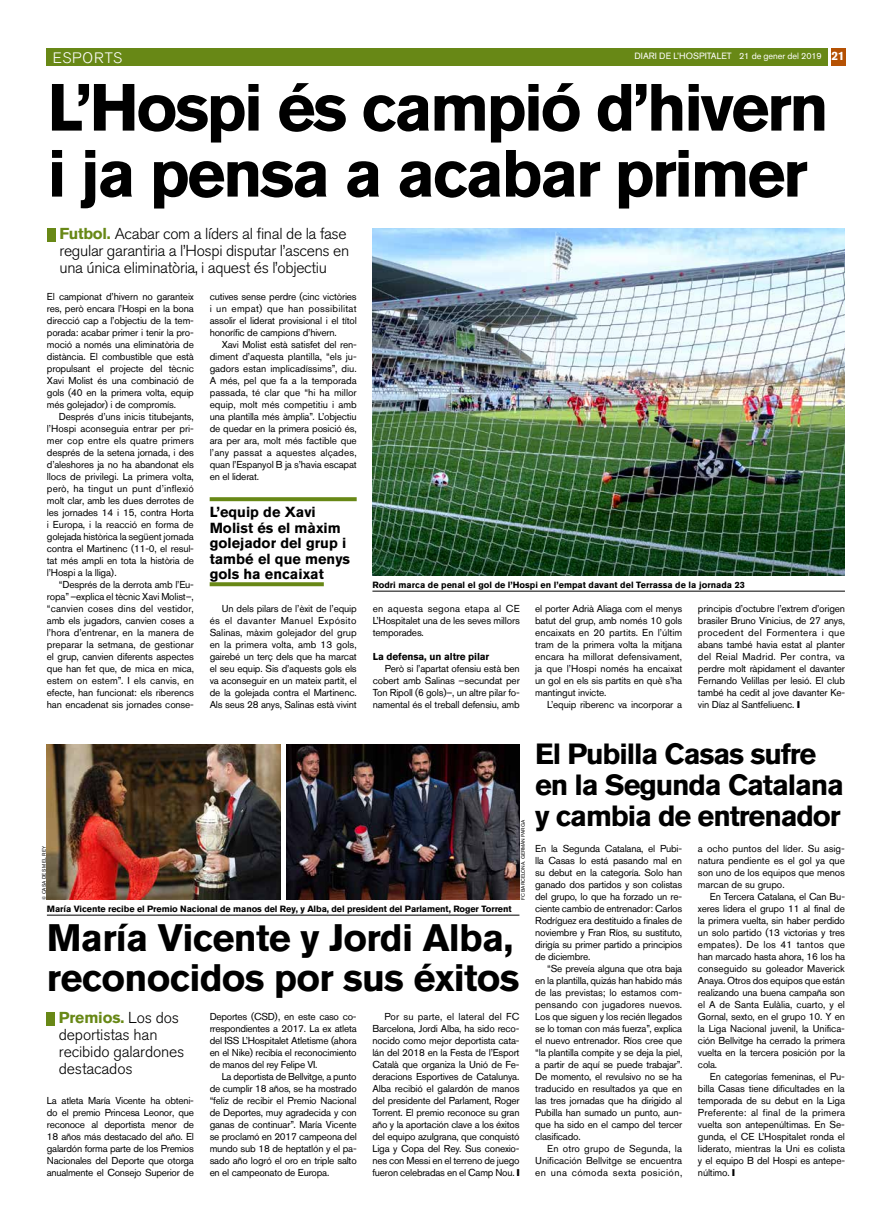
<style>
.page{position:relative;width:893px;height:1220px;background:#fff}
.page>*{position:absolute;margin:0;border:0;box-sizing:border-box;transform-origin:0 0}
.t1{font:700 66px/66px "Akzidenz Grotesk BQ";letter-spacing:-.04em;color:#000}
.t2{font:700 38px/40px "Akzidenz Grotesk BQ";letter-spacing:-.02em;color:#000}
.t3{font:700 29px/31px "Akzidenz Grotesk BQ";letter-spacing:-.04em;color:#000}
.t4{font:300 15.8px/17px "Akzidenz Grotesk BQ";letter-spacing:-.02em;color:#000}
.t5{font:300 15px "Akzidenz Grotesk BQ";letter-spacing:.06em;color:#fff}
.t6{font:700 14.5px/15.5px "Akzidenz Grotesk BQ";color:#000}
.t7{font:10px/12px "Akzidenz Grotesk BQ";letter-spacing:-.015em;color:#000;text-align:justify}
.t8{font:700 10px "Akzidenz Grotesk BQ";letter-spacing:-.01em;color:#000}
.t9{font:700 9px "Akzidenz Grotesk BQ";letter-spacing:-.01em;color:#000}
.t10{font:9px "Akzidenz Grotesk BQ";color:#fff}
.t11{font:5px "Akzidenz Grotesk BQ";color:#000}
.s1{font-style:inherit}
.s2{font-weight:700;font-size:12px}
.s3{font-weight:700;color:#688816}
</style>
<div class="page">
<div style="left:47px;top:48px;width:781px;height:18px;background:#688816"></div>
<div style="left:831px;top:48px;width:14px;height:18px;background:#b55103"></div>
<img style="left:47px;top:744px;width:233px;height:156px">
<div style="left:47px;top:1012px;width:8px;height:14px;background:#688816"></div>
<hr style="left:47px;top:915px;width:472px;height:1px;background:#000">
<div style="left:47px;top:228px;width:8px;height:14px;background:#688816"></div>
<hr style="left:372px;top:591px;width:473px;height:1px;background:#000">
<img style="left:372px;top:228px;width:473px;height:348px">
<svg style="left:210px;top:497px;width:147px;height:4px"></svg>
<svg style="left:210px;top:582px;width:114px;height:4px"></svg>
<img style="left:286px;top:744px;width:233px;height:156px">
<h3 class="t5" style="left:53px;top:49px;width:71px">ESPORTS</h3>
<p class="t10" style="left:634px;top:51px;width:212px">DIARI DE L’HOSPITALET <span class="s1">21 de gener del 2019</span> <span class="s2">21</span></p>
<h1 class="t1" style="left:47px;top:75px;width:783px">L’Hospi és campió d’hivern i ja pensa a acabar primer</h1>
<h3 class="t4" style="left:59px;top:225px;width:291px"><span class="s3">Futbol.</span> Acabar com a líders al final de la fase regular garantiria a l’Hospi disputar l’ascens en una única eliminatòria, i aquest és l’objectiu</h3>
<p class="t7" style="left:47px;top:290px;width:149px">El campionat d’hivern no garanteix res, però encara l’Hospi en la bona direcció cap a l’objectiu de la tem&shy;porada: acabar primer i tenir la pro&shy;moció a només una eliminatòria de distància. El combustible que està propulsant el projecte del tècnic Xavi Molist és una combinació de gols (40 en la primera volta, equip més golejador) i de compromís.</p>
<p class="t7" style="left:47px;top:410px;width:149px;text-indent:12px">Després d’uns inicis titubejants, l’Hospi aconseguia entrar per pri&shy;mer cop entre els quatre primers després de la setena jornada, i des d’aleshores ja no ha abandonat els llocs de privilegi. La primera volta, però, ha tingut un punt d’inflexió molt clar, amb les dues derrotes de les jornades 14 i 15, contra Horta i Europa, i la reacció en forma de golejada històrica la següent jornada contra el Martinenc (11-0, el resul&shy;tat més ampli en tota la història de l’Hospi a la lliga).</p>
<p class="t7" style="left:47px;top:578px;width:149px;text-indent:12px">“Després de la derrota amb l’Eu&shy;ropa” –explica el tècnic Xavi Molist–, “canvien coses dins del vestidor, amb els jugadors, canvien coses a l’hora d’entrenar, en la manera de preparar la setmana, de gestionar el grup, canvien diferents aspectes que han fet que, de mica en mica, estem on estem”. I els canvis, en efecte, han funcionat: els riberencs han encadenat sis jornades conse-</p>
<p class="t7" style="left:210px;top:290px;width:149px">cutives sense perdre (cinc victòries i un empat) que han possibilitat assolir el liderat provisional i el títol honorífic de campions d’hivern.</p>
<p class="t7" style="left:210px;top:338px;width:149px;text-indent:12px">Xavi Molist està satisfet del ren&shy;diment d’aquesta plantilla, “els ju&shy;gadors estan implicadíssims”, diu.<br>A més, pel que fa a la temporada passada, té clar que “hi ha millor equip, molt més competitiu i amb una plantilla més àmplia”. L’objectiu de quedar en la primera posició és, ara per ara, molt més factible que l’any passat a aquestes alçades, quan l’Espanyol B ja s’havia escapat en el liderat.</p>
<h3 class="t6" style="left:210px;top:504px;width:142px">L’equip de Xavi<br>Molist és el màxim golejador del grup i també el que menys gols ha encaixat</h3>
<p class="t9" style="left:372px;top:580px;width:374px">Rodri marca de penal el gol de l’Hospi en l’empat davant del Terrassa de la jornada 23</p>
<p class="t7" style="left:373px;top:602px;width:149px">en aquesta segona etapa al CE L’Hospitalet una de les seves millors temporades.</p>
<p class="t8" style="left:373px;top:651px;width:118px">La defensa, un altre pilar</p>
<p class="t7" style="left:373px;top:662px;width:149px;text-indent:12px">Però si l’apartat ofensiu està ben cobert amb Salinas –secundat per Ton Ripoll (6 gols)–, un altre pilar fo&shy;namental és el treball defensiu, amb</p>
<p class="t7" style="left:210px;top:602px;width:149px;text-indent:12px">Un dels pilars de l’èxit de l’equip és el davanter Manuel Expósito Salinas, màxim golejador del grup en la primera volta, amb 13 gols, gairebé un terç dels que ha marcat el seu equip. Sis d’aquests gols els va aconseguir en un mateix partit, el de la golejada contra el Martinenc.<br>Als seus 28 anys, Salinas està vivint</p>
<p class="t7" style="left:535px;top:602px;width:149px">el porter Adrià Aliaga com el menys batut del grup, amb només 10 gols encaixats en 20 partits. En l’últim tram de la primera volta la mitjana encara ha millorat defensivament, ja que l’Hospi només ha encaixat un gol en els sis partits en què s’ha mantingut invicte.</p>
<p class="t7" style="left:547px;top:698px;width:136px">L’equip riberenc va incorporar a</p>
<p class="t7" style="left:698px;top:602px;width:149px">principis d’octubre l’extrem d’origen brasiler Bruno Vinicius, de 27 anys, procedent del Formentera i que abans també havia estat al planter del Reial Madrid. Per contra, va perdre molt ràpidament el davanter Fernando Velillas per lesió. El club també ha cedit al jove davanter Ke&shy;vin Díaz al Santfeliuenc.</p>
<p class="t11" style="left:41px;top:900px;width:55px;rotate:-90deg">© CASA DE SM EL REY</p>
<p class="t9" style="left:47px;top:904px;width:466px">María Vicente recibe el Premio Nacional de manos del Rey, y Alba, del president del Parlament, Roger Torrent</p>
<p class="t11" style="left:520px;top:900px;width:81px;rotate:-90deg">FC BARCELONA. GERMÁN PARGA</p>
<h2 class="t2" style="left:47px;top:918px;width:474px">María Vicente y Jordi Alba, reconocidos por sus éxitos</h2>
<h3 class="t4" style="left:59px;top:1009px;width:127px"><span class="s3">Premios.</span> Los dos deportistas han recibido galardones destacados</h3>
<p class="t7" style="left:47px;top:1094px;width:149px">La atleta María Vicente ha obteni&shy;do el premio Princesa Leonor, que reconoce al deportista menor de 18 años más destacado del año. El galardón forma parte de los Premios Nacionales del Deporte que otorga anualmente el Consejo Superior de</p>
<p class="t7" style="left:210px;top:1010px;width:149px">Deportes (CSD), en este caso co&shy;rrespondientes a 2017. La ex atleta del ISS L’Hospitalet Atletisme (ahora en el Nike) recibía el reconocimiento de manos del rey Felipe VI.</p>
<p class="t7" style="left:210px;top:1070px;width:149px;text-indent:12px">La deportista de Bellvitge, a punto de cumplir 18 años, se ha mostrado “feliz de recibir el Premio Nacional de Deportes, muy agradecida y con ganas de continuar”. María Vicente se proclamó en 2017 campeona del mundo sub 18 de heptatlón y el pa&shy;sado año logró el oro en triple salto en el campeonato de Europa.</p>
<p class="t7" style="left:372px;top:1010px;width:149px;text-indent:12px">Por su parte, el lateral del FC Barcelona, Jordi Alba, ha sido reco&shy;nocido como mejor deportista cata&shy;lán del 2018 en la Festa de l’Esport Català que organiza la Unió de Fe&shy;deracions Esportives de Catalunya.<br>Alba recibió el galardón de manos del presidente del Parlament, Roger Torrent. El premio reconoce su gran año y la aportación clave a los éxitos del equipo azulgrana, que conquistó Liga y Copa del Rey. Sus conexio&shy;nes con Messi en el terreno de juego fueron celebradas en el Camp Nou.</p>
<h3 class="t3" style="left:535px;top:739px;width:310px">El Pubilla Casas sufre en la Segunda Catalana y cambia de entrenador</h3>
<p class="t7" style="left:535px;top:842px;width:149px">En la Segunda Catalana, el Pubi&shy;lla Casas lo está pasando mal en su debut en la categoría. Solo han ganado dos partidos y son colistas del grupo, lo que ha forzado un re&shy;ciente cambio de entrenador: Carlos Rodríguez era destituido a finales de noviembre y Fran Ríos, su sustituto, dirigía su primer partido a principios de diciembre.</p>
<p class="t7" style="left:535px;top:962px;width:149px;text-indent:12px">“Se preveía alguna que otra baja en la plantilla, quizás han habido más de las previstas; lo estamos com&shy;pensando con jugadores nuevos.<br>Los que siguen y los recién llegados se lo toman con más fuerza”, explica el nuevo entrenador. Ríos cree que “la plantilla compite y se deja la piel, a partir de aquí se puede trabajar”.<br>De momento, el revulsivo no se ha traducido en resultados ya que en las tres jornadas que ha dirigido al Pubilla han sumado un punto, aun&shy;que ha sido en el campo del tercer clasificado.</p>
<p class="t7" style="left:535px;top:1142px;width:149px;text-indent:12px">En otro grupo de Segunda, la Unificación Bellvitge se encuentra en una cómoda sexta posición,</p>
<p class="t7" style="left:698px;top:842px;width:149px">a ocho puntos del líder. Su asig&shy;natura pendiente es el gol ya que son uno de los equipos que menos marcan de su grupo.</p>
<p class="t7" style="left:698px;top:890px;width:149px;text-indent:12px">En Tercera Catalana, el Can Bu&shy;xeres lidera el grupo 11 al final de la primera vuelta, sin haber perdido un solo partido (13 victorias y tres empates). De los 41 tantos que han marcado hasta ahora, 16 los ha conseguido su goleador Maverick Anaya. Otros dos equipos que están realizando una buena campaña son el A de Santa Eulàlia, cuarto, y el Gornal, sexto, en el grupo 10. Y en la Liga Nacional juvenil, la Unifica&shy;ción Bellvitge ha cerrado la primera vuelta en la tercera posición por la cola.</p>
<p class="t7" style="left:698px;top:1070px;width:149px;text-indent:12px">En categorías femeninas, el Pu&shy;billa Casas tiene dificultades en la temporada de su debut en la Liga Preferente: al final de la primera vuelta son antepenúltimas. En Se&shy;gunda, el CE L’Hospitalet ronda el liderato, mientras la Uni es colista y el equipo B del Hospi es antepe&shy;núltimo.</p>
</div>
